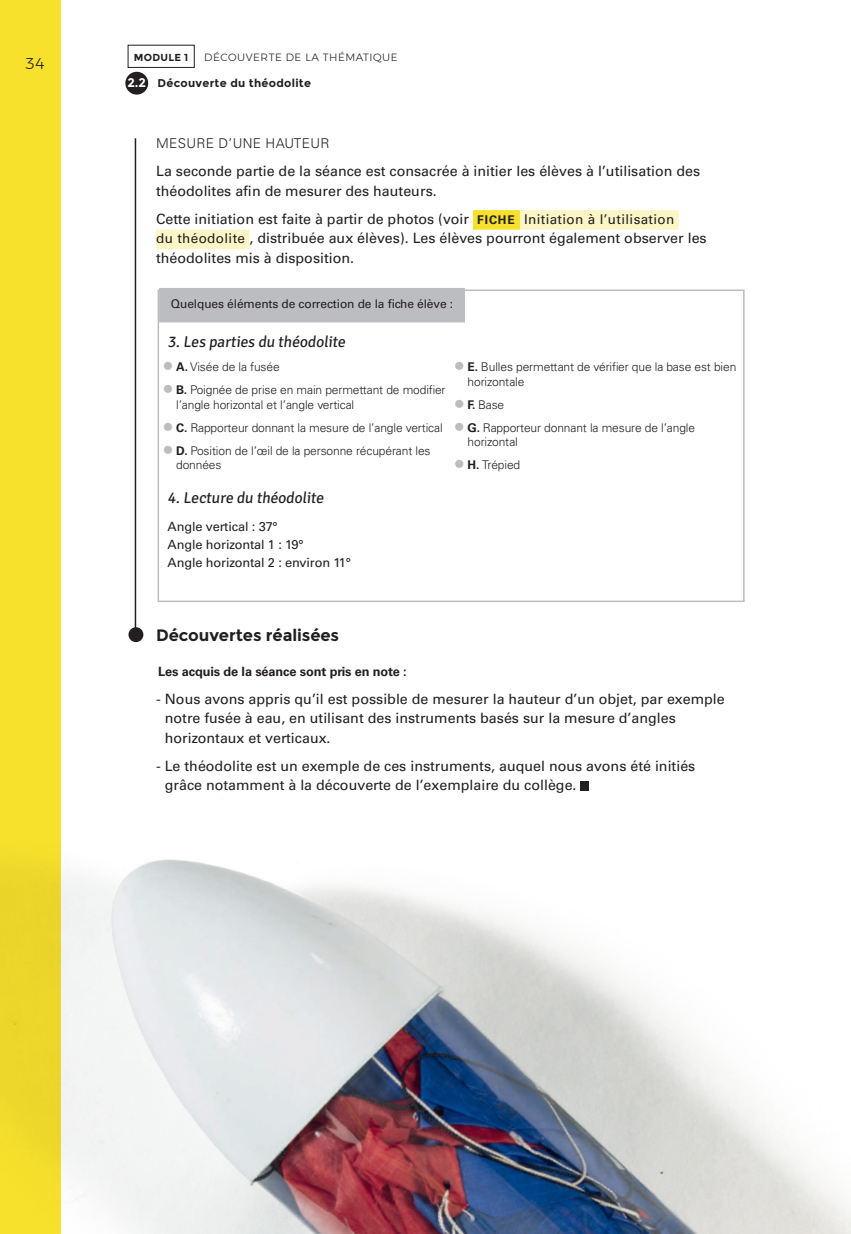
<style>
.page{position:relative;width:851px;height:1234px;background:#fff}
.page>*{position:absolute;margin:0;border:0;box-sizing:border-box;transform-origin:0 0}
.t1{font:700 16.5px "Montserrat";letter-spacing:-.005em;color:#231f20}
.t2{font:15.75px "Signika Negative";color:#231f20}
.t3{font:300 15.6px "Montserrat";color:#231f20}
.t4{font:14.25px/19.5px "Univers LT Std";color:#231f20}
.t5{font:300 13.5px "Univers LT Std";letter-spacing:.025em;color:#231f20}
.t6{font:12.75px/18px "Univers LT Std";letter-spacing:-.01em;color:#231f20}
.t7{font:700 12.75px "Univers LT Std";letter-spacing:-.01em;color:#231f20}
.t8{font:300 12px/14.4px "Univers LT Std";letter-spacing:-.01em;color:#231f20}
.t9{font:12px "Univers LT Std";letter-spacing:-.01em;color:#231f20}
.t10{font:700 11.25px "Montserrat";letter-spacing:.025em;color:#231f20}
.t11{font:300 10.5px "Montserrat";letter-spacing:.05em;color:#231f20}
.t12{font:700 10.2px "Montserrat";color:#231f20}
.s1{font-size:12.45px;color:#fff}
.s2{font-weight:700;font-size:12px}
.s3{font-size:13.5px}
.s4{font-weight:700;font-size:22.5px;color:#bcbdc0}
.s5{font-weight:700}
</style>
<div class="page">
<div style="left:0;top:0;width:61px;height:1233px;background:#f8e12d"></div>
<div style="left:128px;top:45px;width:67px;height:23px;border:1px solid #231f20"></div>
<div style="left:125px;top:72px;width:23px;height:23px;background:#231f20;border-radius:50%"></div>
<hr style="left:135px;top:138px;width:1px;height:497px;background:#231f20">
<div style="left:473px;top:210px;width:47px;height:19px;background:#f8e12d"></div>
<div style="left:520px;top:210px;width:158px;height:19px;background:#fcf5c6"></div>
<div style="left:156px;top:229px;width:93px;height:20px;background:#fcf5c6"></div>
<div style="left:129px;top:627px;width:14px;height:14px;background:#231f20;border-radius:50%"></div>
<div style="left:128px;top:627px;width:15px;height:15px;border:2px solid #231f20;border-radius:50%"></div>
<img style="left:0;top:781px;width:850px;height:452px">
<div style="left:159px;top:288px;width:306px;height:34px;background:#bcbdc0"></div>
<div style="left:157px;top:289px;width:587px;height:313px;border:2px solid #bcbdc0"></div>
<p class="t3" style="left:25px;top:52px;width:21px">34</p>
<p class="t12" style="left:134px;top:52px;width:19px">Module</p>
<p class="t12" style="left:184px;top:52px;width:6px">1</p>
<p class="t11" style="left:204px;top:49px;width:18px">DÉCO</p>
<p class="t11" style="left:237px;top:49px;width:24px">UVERTE</p>
<p class="t11" style="left:286px;top:49px;width:60px">DE LA THÉMATI</p>
<p class="t11" style="left:373px;top:49px;width:24px">QUE</p>
<p class="t10" style="left:127px;top:76px;width:185px"><span class="s1">2.2</span> Découverte du théodolite</p>
<p class="t5" style="left:156px;top:135px;width:175px">MESURE D’UNE HAUTEUR</p>
<p class="t4" style="left:156px;top:161px;width:545px">La seconde partie de la séance est consacrée à initier les élèves à l’utilisation des théodolites afin de mesurer des hauteurs.</p>
<p class="t4" style="left:156px;top:209px;width:552px">Cette initiation est faite à partir de photos (voir <span class="s2">FICHE</span> <span class="s3">Initiation à l’utilisation<br>du théodolite</span> , distribuée aux élèves). Les élèves pourront également observer les théodolites mis à disposition.</p>
<p class="t9" style="left:171px;top:297px;width:283px">Quelques éléments de correction de la fiche élève :</p>
<p class="t2" style="left:168px;top:332px;width:181px">3.Les parties du théodolite</p>
<p class="t8" style="left:164px;top:360px;width:117px"><span class="s4">•</span> <span class="s5">A.</span> Visée de la fusée</p>
<p class="t8" style="left:176px;top:383px;width:271px;text-indent:-12px"><span class="s4">•</span> <span class="s5">B.</span> Poignée de prise en main permettant de modifier l’angle horizontal et l’angle vertical</p>
<p class="t8" style="left:164px;top:420px;width:280px"><span class="s4">•</span> <span class="s5">C.</span> Rapporteur donnant la mesure de l’angle vertical</p>
<p class="t8" style="left:176px;top:443px;width:256px;text-indent:-12px"><span class="s4">•</span> <span class="s5">D.</span> Position de l’œil de la personne récupérant les données</p>
<p class="t8" style="left:467px;top:360px;width:270px;text-indent:-12px"><span class="s4">•</span> <span class="s5">E.</span> Bulles permettant de vérifier que la base est bien horizontale</p>
<p class="t8" style="left:455px;top:397px;width:50px"><span class="s4">•</span> <span class="s5">F.</span> Base</p>
<p class="t8" style="left:467px;top:420px;width:229px;text-indent:-12px"><span class="s4">•</span> <span class="s5">G.</span> Rapporteur donnant la mesure de l’angle horizontal</p>
<p class="t8" style="left:455px;top:457px;width:66px"><span class="s4">•</span> <span class="s5">H.</span> Trépied</p>
<p class="t2" style="left:168px;top:489px;width:160px">4.Lecture du théodolite</p>
<p class="t6" style="left:168px;top:518px;width:185px">Angle vertical : 37°<br>Angle horizontal 1 : 19°<br>Angle horizontal 2 : environ 11°</p>
<p class="t1" style="left:156px;top:624px;width:184px">Découvertes réalisées</p>
<p class="t7" style="left:158px;top:663px;width:250px">Les acquis de la séance sont pris en note :</p>
<p class="t4" style="left:165px;top:688px;width:561px;text-indent:-9px">- Nous avons appris qu’il est possible de mesurer la hauteur d’un objet, par exemple notre fusée à eau, en utilisant des instruments basés sur la mesure d’angles horizontaux et verticaux.</p>
<p class="t4" style="left:165px;top:755px;width:532px;text-indent:-9px">- Le théodolite est un exemple de ces instruments, auquel nous avons été initiés grâce notamment à la découverte de l’exemplaire du collège.</p>
</div>
